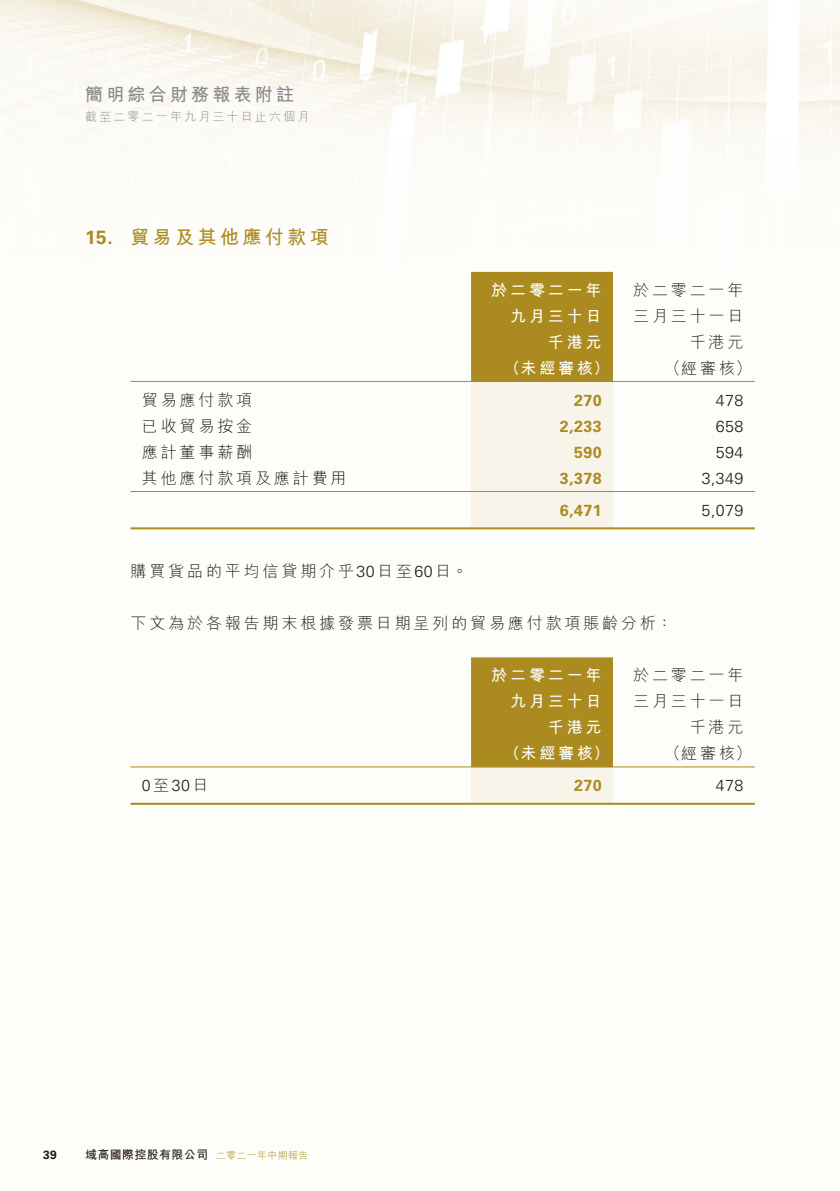
<style>
.page{position:relative;width:840px;height:1191px;background:#fff}
.page>*{position:absolute;margin:0;border:0;box-sizing:border-box;transform-origin:0 0}
.t1{font:700 19px "M Hei HK";letter-spacing:.18em;color:#ab8b20}
.t2{font:700 19px "Univers LT Std";color:#ab8b20}
.t3{font:700 18px "M Hei HK";letter-spacing:.18em;color:#898989}
.t4{font:300 16px/26px "M Hei HK";letter-spacing:.18em;color:#231916;text-align:right}
.t5{font:700 16px/26px "M Hei HK";letter-spacing:.18em;color:#fff;text-align:right}
.t6{font:300 16px "Univers LT Std";letter-spacing:.03em;color:#231916}
.t7{font:700 16px "Univers LT Std";letter-spacing:.03em;color:#ab8b20}
.t8{font:300 12px "M Hei HK";letter-spacing:.18em;color:#898989}
.t9{font:700 12px "M Hei HK";letter-spacing:.03em;color:#231916}
.t10{font:700 12px "Univers LT Std";color:#231916}
.t11{font:300 10px "M Hei HK";letter-spacing:.03em;color:#ab8b20}
.s1{font-family:"Univers LT Std"}
.s2{font-family:"M Hei HK"}
</style>
<div class="page">
<img style="left:0;top:0;width:839px;height:805px">
<svg style="left:471px;top:272px;width:141px;height:255px;background:#d6c692"></svg>
<hr style="left:130px;top:381px;width:341px;height:1px;background:#ab8b20">
<hr style="left:471px;top:381px;width:141px;height:1px;background:#ab8b20">
<hr style="left:612px;top:381px;width:142px;height:1px;background:#ab8b20">
<hr style="left:130px;top:491px;width:341px;height:1px;background:#ab8b20">
<hr style="left:471px;top:491px;width:141px;height:1px;background:#ab8b20">
<hr style="left:612px;top:491px;width:142px;height:1px;background:#ab8b20">
<hr style="left:130px;top:527px;width:341px;height:2px;background:#ab8b20">
<hr style="left:471px;top:527px;width:141px;height:2px;background:#ab8b20">
<hr style="left:612px;top:527px;width:142px;height:2px;background:#ab8b20">
<svg style="left:471px;top:657px;width:141px;height:146px;background:#bda451"></svg>
<hr style="left:130px;top:766px;width:341px;height:1px;background:#ab8b20">
<hr style="left:471px;top:766px;width:141px;height:1px;background:#ab8b20">
<hr style="left:612px;top:766px;width:142px;height:1px;background:#ab8b20">
<hr style="left:130px;top:803px;width:341px;height:2px;background:#ab8b20">
<hr style="left:471px;top:803px;width:141px;height:2px;background:#ab8b20">
<hr style="left:612px;top:803px;width:142px;height:2px;background:#ab8b20">
<p class="t3" style="left:85px;top:81px;width:210px">簡明綜合財務報表附註</p>
<p class="t8" style="left:85px;top:111px;width:226px">截至二零二一年九月三十日止六個月</p>
<p class="t2" style="left:85px;top:226px;width:29px">15.</p>
<p class="t1" style="left:130px;top:223px;width:200px">貿易及其他應付款項</p>
<p class="t5" style="left:491px;top:275px;width:112px">於二零二一年九月三十日</p>
<p class="t4" style="left:632px;top:277px;width:112px">於二零二一年三月三十一日千港元</p>
<p class="t5" style="left:547px;top:327px;width:55px">千港元</p>
<p class="t5" style="left:504px;top:353px;width:107px">（未經審核）</p>
<p class="t4" style="left:664px;top:355px;width:88px">（經審核(</p>
<p class="t4" style="left:142px;top:387px;width:112px">貿易應付款項</p>
<p class="t7" style="left:573px;top:391px;width:29px">270</p>
<p class="t6" style="left:715px;top:390px;width:29px">478</p>
<p class="t4" style="left:142px;top:413px;width:112px">已收貿易按金</p>
<p class="t7" style="left:559px;top:417px;width:43px">2,233</p>
<p class="t6" style="left:715px;top:416px;width:29px">658</p>
<p class="t4" style="left:142px;top:439px;width:112px">應計董事薪酬</p>
<p class="t7" style="left:573px;top:443px;width:29px">590</p>
<p class="t6" style="left:715px;top:442px;width:29px">594</p>
<p class="t4" style="left:142px;top:465px;width:206px">其他應付款項及應計費用</p>
<p class="t7" style="left:559px;top:469px;width:43px">3,378</p>
<p class="t6" style="left:701px;top:468px;width:43px">3,349</p>
<p class="t7" style="left:559px;top:501px;width:43px">6,471</p>
<p class="t6" style="left:701px;top:500px;width:43px">5,079</p>
<p class="t4" style="left:130px;top:558px;width:338px">購買貨品的平均信貸期介乎<span class="s1">30</span>日至<span class="s1">60</span>日。</p>
<p class="t4" style="left:130px;top:610px;width:543px">下文為於各報告期末根據發票日期呈列的貿易應付款項賬齡分析：</p>
<p class="t5" style="left:491px;top:661px;width:112px">於二零二一年九月三十日</p>
<p class="t4" style="left:632px;top:662px;width:112px">於二零二一年三月三十一日千港元</p>
<p class="t5" style="left:547px;top:713px;width:55px">千港元</p>
<p class="t6" style="left:142px;top:776px;width:68px">0<span class="s2">至</span>30<span class="s2">日</span></p>
<p class="t5" style="left:504px;top:739px;width:107px">（未經審核）</p>
<p class="t7" style="left:573px;top:776px;width:29px">270</p>
<p class="t4" style="left:664px;top:740px;width:88px">（經審核(</p>
<p class="t6" style="left:715px;top:776px;width:29px">478</p>
<p class="t10" style="left:43px;top:1148px;width:15px">39</p>
<p class="t9" style="left:85px;top:1146px;width:125px">域高國際控股有限公司</p>
<p class="t11" style="left:216px;top:1150px;width:94px">二零二一年中期報告</p>
</div>
